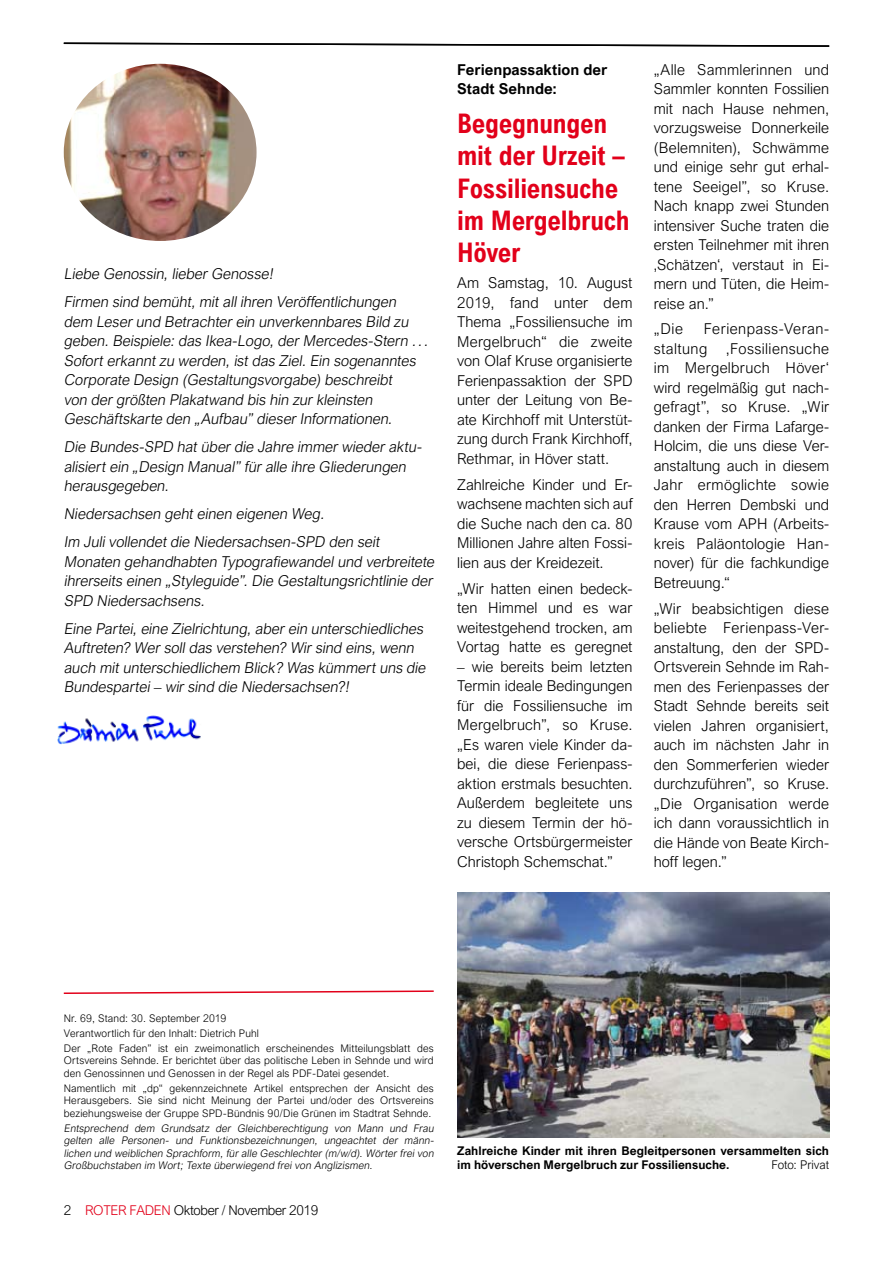
<style>
.page{position:relative;width:893px;height:1263px;background:#fff}
.page>*{position:absolute;margin:0;border:0;box-sizing:border-box;transform-origin:0 0}
.t1{font:700 27px/32.4px "Arial Nova Cond";letter-spacing:-.01em;color:#e2001a}
.t2{font:300 15px/19.5px "Arial Nova";color:#000;text-align:justify}
.t3{font:italic 300 15px/19.5px "Arial Nova";letter-spacing:.02em;color:#000}
.t4{font:700 15px/19.5px "Arial Nova";color:#000}
.t5{font:300 15px/19.5px "Arial Nova";letter-spacing:.025em;color:#000}
.t6{font:300 13.5px "Arial Nova";letter-spacing:-.025em;color:#000}
.t7{font:700 12px/14.4px "Arial Nova";letter-spacing:.005em;color:#000}
.t8{font:300 12px "Arial Nova";letter-spacing:-.01em;color:#000}
.t9{font:300 10.5px/12.6px "Arial Nova";letter-spacing:.015em;color:#000}
.t10{font:italic 300 10.5px/12.6px "Arial Nova";letter-spacing:.02em;color:#000}
.s1{color:#e2001a}
</style>
<div class="page">
<svg style="left:63px;top:42px;width:767px;height:5px"></svg>
<img style="left:57px;top:715px;width:144px;height:30px">
<svg style="left:63px;top:990px;width:371px;height:4px"></svg>
<img style="left:64px;top:64px;width:193px;height:177px">
<img style="left:457px;top:892px;width:372px;height:245px">
<p class="t3" style="left:64px;top:260px;width:337px;line-height:28px">Liebe Genossin, lieber Genosse!<br>Firmen sind bemüht, mit all ihren Veröffentlichungen</p>
<p class="t3" style="left:64px;top:312px;width:368px">dem Leser und Betrachter ein unverkennbares Bild zu geben. Beispiele: das Ikea-Logo, der Mercedes-Stern ...<br>Sofort erkannt zu werden, ist das Ziel. Ein sogenanntes Corporate Design (Gestaltungsvorgabe) beschreibt<br>von der größten Plakatwand bis hin zur kleinsten Geschäftskarte den „Aufbau” dieser Informationen.</p>
<p class="t3" style="left:64px;top:437px;width:362px">Die Bundes-SPD hat über die Jahre immer wieder aktu&shy;alisiert ein „Design Manual” für alle ihre Gliederungen herausgegeben.</p>
<p class="t3" style="left:64px;top:500px;width:320px;line-height:28px">Niedersachsen geht einen eigenen Weg.<br>Im Juli vollendet die Niedersachsen-SPD den seit</p>
<p class="t3" style="left:64px;top:552px;width:374px;text-align:justify">Monaten gehandhabten Typografiewandel und verbreitete ihrerseits einen „Styleguide”. Die Gestaltungsrichtlinie der SPD Niedersachsens.</p>
<p class="t3" style="left:64px;top:619px;width:366px">Eine Partei, eine Zielrichtung, aber ein unterschiedliches Auftreten? Wer soll das verstehen? Wir sind eins, wenn auch mit unterschiedlichem Blick? Was kümmert uns die Bundespartei – wir sind die Niedersachsen?!</p>
<p class="t4" style="left:457px;top:59px;width:152px">Ferienpassaktion der<br>Stadt Sehnde:</p>
<h1 class="t1" style="left:457px;top:106px;width:174px">Begegnungen mit der Urzeit –<br>Fossiliensuche im Mergelbruch<br>Höver</h1>
<p class="t2" style="left:457px;top:273px;width:177px">Am Samstag, 10. August 2019, fand unter dem Thema „Fossiliensuche im Mergelbruch“ die zweite von Olaf Kruse organisierte Ferienpassaktion der SPD unter der Leitung von Be&shy;ate Kirchhoff mit Unterstüt&shy;zung durch Frank Kirchhoff, Rethmar, in Höver statt.</p>
<p class="t2" style="left:457px;top:475px;width:177px">Zahlreiche Kinder und Er&shy;wachsene machten sich auf die Suche nach den ca. 80<br>Millionen Jahre alten Fossi&shy;lien aus der Kreidezeit.</p>
<p class="t2" style="left:457px;top:578px;width:177px">„Wir hatten einen bedeck&shy;ten Himmel und es war weitestgehend trocken, am Vortag hatte es geregnet</p>
<p class="t2" style="left:457px;top:656px;width:177px">– wie bereits beim letzten Termin ideale Bedingungen für die Fossiliensuche im Mergelbruch”, so Kruse. „Es waren viele Kinder da&shy;bei, die diese Ferienpass&shy;aktion erstmals besuchten.<br>Außerdem begleitete uns zu diesem Termin der hö&shy;versche Ortsbürgermeister Christoph Schemschat.”</p>
<p class="t2" style="left:654px;top:59px;width:177px">„Alle Sammlerinnen und Sammler konnten Fossilien mit nach Hause nehmen, vorzugsweise Donnerkeile (Belemniten), Schwämme und einige sehr gut erhal&shy;tene Seeigel”, so Kruse.<br>Nach knapp zwei Stunden intensiver Suche traten die ersten Teilnehmer mit ihren ‚Schätzen‘, verstaut in Ei&shy;mern und Tüten, die Heim&shy;reise an.”</p>
<p class="t2" style="left:654px;top:319px;width:31px">„Die</p>
<p class="t5" style="left:654px;top:319px;width:177px;text-indent:50px">Ferienpass-Veran&shy;staltung</p>
<p class="t2" style="left:654px;top:339px;width:177px;text-indent:72px">‚Fossiliensuche im Mergelbruch Höver‘ wird regelmäßig gut nach&shy;gefragt”, so Kruse. „Wir danken der Firma Lafarge-Holcim, die uns diese Ver&shy;anstaltung auch in diesem Jahr ermöglichte sowie den Herren Dembski und Krause vom APH (Arbeits&shy;kreis Paläontologie Han&shy;nover) für die fachkundige Betreuung.“</p>
<p class="t2" style="left:654px;top:599px;width:177px">„Wir beabsichtigen diese beliebte Ferienpass-Ver&shy;anstaltung, den der SPD-Ortsverein Sehnde im Rah&shy;men des Ferienpasses der Stadt Sehnde bereits seit vielen Jahren organisiert, auch im nächsten Jahr in den Sommerferien wieder durchzuführen”, so Kruse. „Die Organisation werde ich dann voraussichtlich in die Hände von Beate Kirch&shy;hoff legen.”</p>
<p class="t9" style="left:64px;top:1011px;width:371px;line-height:14.7px">Nr. 69, Stand: 30. September 2019<br>Verantwortlich für den Inhalt: Dietrich Puhl<br>Der „Rote Faden” ist ein zweimonatlich erscheinendes Mitteilungsblatt des</p>
<p class="t9" style="left:64px;top:1054px;width:371px">Ortsvereins Sehnde. Er berichtet über das politische Leben in Sehnde und wird den Genossinnen und Genossen in der Regel als PDF-Datei gesendet.</p>
<p class="t9" style="left:64px;top:1082px;width:371px;text-align:justify">Namentlich mit „dp“ gekennzeichnete Artikel entsprechen der Ansicht des Herausgebers. Sie sind nicht Meinung der Partei und/oder des Ortsvereins beziehungsweise der Gruppe SPD-Bündnis 90/Die Grünen im Stadtrat Sehnde.</p>
<p class="t10" style="left:64px;top:1121px;width:373px">Entsprechend dem Grundsatz der Gleichberechtigung von Mann und Frau gelten alle Personen- und Funktionsbezeichnungen, ungeachtet der männ&shy;lichen und weiblichen Sprachform, für alle Geschlechter (m/w/d). Wörter frei von Großbuchstaben im Wort; Texte überwiegend frei von Anglizismen.</p>
<p class="t6" style="left:64px;top:1203px;width:256px">2 <span class="s1">ROTER FADEN</span> Oktober / November 2019</p>
<p class="t7" style="left:457px;top:1143px;width:373px">Zahlreiche Kinder mit ihren Begleitpersonen versammelten sich im höverschen Mergelbruch zur Fossiliensuche.</p>
<p class="t8" style="left:771px;top:1158px;width:59px">Foto: Privat</p>
</div>
